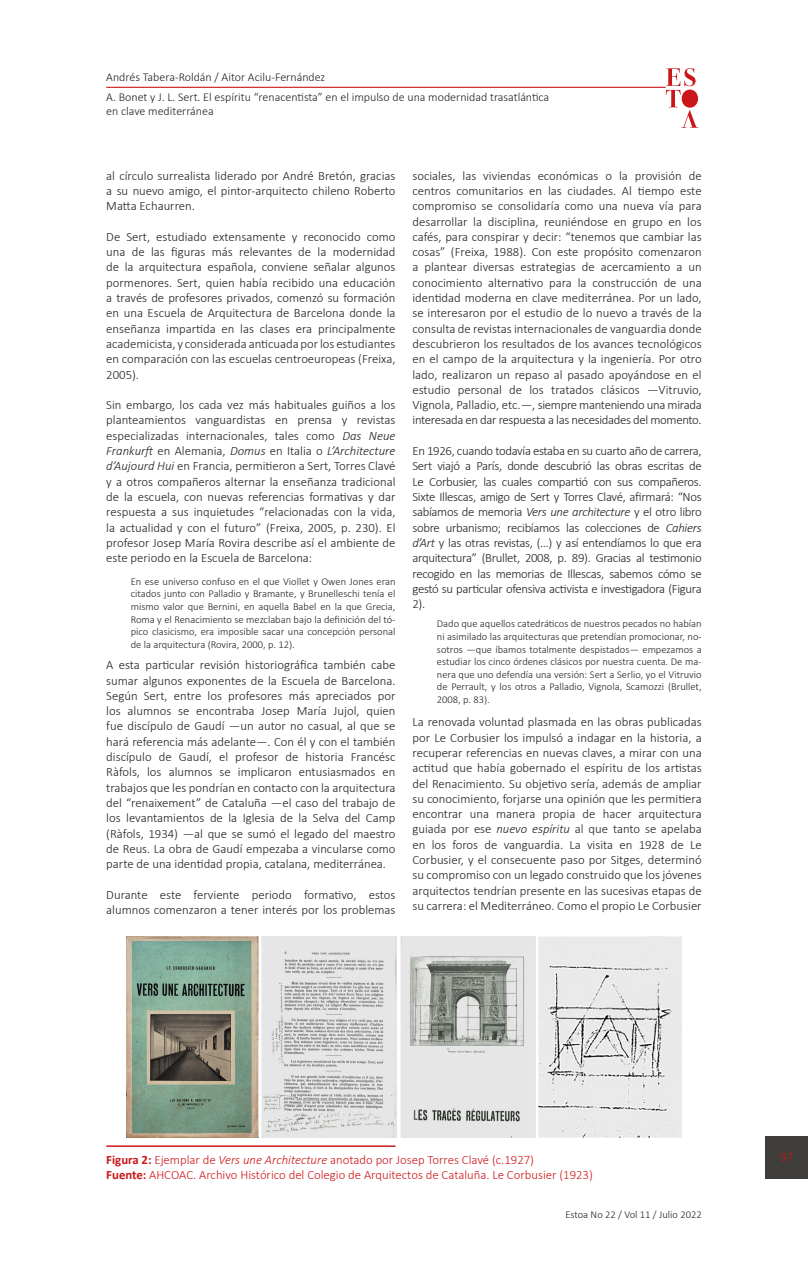
<style>
.page{position:relative;width:808px;height:1263px;background:#fff}
.page>*{position:absolute;margin:0;border:0;box-sizing:border-box;transform-origin:0 0}
.parrafo{font:300 12.75px/15.3px "Calibri";color:#231f20;text-align:justify}
.parrafo-2{font:300 12.75px "Calibri";color:#cc171a}
.t1{font:300 12px "Calibri";color:#231f20}
.parrafo-3{font:300 10.5px/12.6px "Calibri";color:#231f20;text-align:justify}
.s1{font-style:italic}
.s2{font-weight:700}
</style>
<div class="page">
<svg style="left:666px;top:68px;width:32px;height:60px"></svg>
<hr style="left:106px;top:87px;width:560px;height:1px;background:#cc171a">
<div style="left:765px;top:1137px;width:43px;height:42px;background:#3f3e3a"></div>
<hr style="left:106px;top:1145px;width:289px;height:2px;background:#cc171a">
<img style="left:126px;top:936px;width:556px;height:202px">
<p class="t1" style="left:106px;top:70px;width:221px">Andrés Tabera-Roldán / Aitor Acilu-Fernández</p>
<p class="t1" style="left:106px;top:90px;width:444px">A. Bonet y J. L. Sert. El espíritu “renacentista” en el impulso de una modernidad trasatlántica</p>
<p class="t1" style="left:106px;top:104px;width:109px">en clave mediterránea</p>
<p class="parrafo" style="left:106px;top:168px;width:291px">al círculo surrealista liderado por André Bretón, gracias a su nuevo amigo, el pintor-arquitecto chileno Roberto Matta Echaurren.</p>
<p class="parrafo" style="left:106px;top:229px;width:291px">De Sert, estudiado extensamente y reconocido como una de las figuras más relevantes de la modernidad de la arquitectura española, conviene señalar algunos pormenores. Sert, quien había recibido una educación a través de profesores privados, comenzó su formación en una Escuela de Arquitectura de Barcelona donde la enseñanza impartida en las clases era principalmente academicista, y considerada anticuada por los estudiantes en comparación con las escuelas centroeuropeas (Freixa, 2005).</p>
<p class="parrafo" style="left:106px;top:397px;width:291px">Sin embargo, los cada vez más habituales guiños a los planteamientos vanguardistas en prensa y revistas especializadas internacionales, tales como <span class="s1">Das Neue Frankurft</span> en Alemania, <span class="s1">Domus</span> en Italia o <span class="s1">L’Architecture d’Aujourd Hui</span> en Francia, permitieron a Sert, Torres Clavé y a otros compañeros alternar la enseñanza tradicional de la escuela, con nuevas referencias formativas y dar respuesta a sus inquietudes “relacionadas con la vida, la actualidad y con el futuro” (Freixa, 2005, p. 230). El profesor Josep María Rovira describe así el ambiente de este periodo en la Escuela de Barcelona:</p>
<p class="parrafo-3" style="left:131px;top:575px;width:266px">En ese universo confuso en el que Viollet y Owen Jones eran citados junto con Palladio y Bramante, y Brunelleschi tenía el mismo valor que Bernini, en aquella Babel en la que Grecia, Roma y el Renacimiento se mezclaban bajo la definición del tó&shy;pico clasicismo, era imposible sacar una concepción personal de la arquitectura (Rovira, 2000, p. 12).</p>
<p class="parrafo" style="left:106px;top:657px;width:291px">A esta particular revisión historiográfica también cabe sumar algunos exponentes de la Escuela de Barcelona.<br>Según Sert, entre los profesores más apreciados por los alumnos se encontraba Josep María Jujol, quien fue discípulo de Gaudí —un autor no casual, al que se hará referencia más adelante—. Con él y con el también discípulo de Gaudí, el profesor de historia Francésc Ràfols, los alumnos se implicaron entusiasmados en trabajos que les pondrían en contacto con la arquitectura del “renaixement” de Cataluña —el caso del trabajo de los levantamientos de la Iglesia de la Selva del Camp (Ràfols, 1934) —al que se sumó el legado del maestro de Reus. La obra de Gaudí empezaba a vincularse como parte de una identidad propia, catalana, mediterránea.</p>
<p class="parrafo" style="left:106px;top:887px;width:291px">Durante este ferviente periodo formativo, estos alumnos comenzaron a tener interés por los problemas</p>
<p class="parrafo" style="left:412px;top:168px;width:291px">sociales, las viviendas económicas o la provisión de centros comunitarios en las ciudades. Al tiempo este compromiso se consolidaría como una nueva vía para desarrollar la disciplina, reuniéndose en grupo en los cafés, para conspirar y decir: “tenemos que cambiar las cosas” (Freixa, 1988). Con este propósito comenzaron a plantear diversas estrategias de acercamiento a un conocimiento alternativo para la construcción de una identidad moderna en clave mediterránea. Por un lado, se interesaron por el estudio de lo nuevo a través de la consulta de revistas internacionales de vanguardia donde descubrieron los resultados de los avances tecnológicos en el campo de la arquitectura y la ingeniería. Por otro lado, realizaron un repaso al pasado apoyándose en el estudio personal de los tratados clásicos —Vitruvio, Vignola, Palladio, etc.—, siempre manteniendo una mirada interesada en dar respuesta a las necesidades del momento.</p>
<p class="parrafo" style="left:412px;top:443px;width:291px">En 1926, cuando todavía estaba en su cuarto año de carrera, Sert viajó a París, donde descubrió las obras escritas de Le Corbusier, las cuales compartió con sus compañeros.<br>Sixte Illescas, amigo de Sert y Torres Clavé, afirmará: “Nos sabíamos de memoria <span class="s1">Vers une architecture</span> y el otro libro sobre urbanismo; recibíamos las colecciones de <span class="s1">Cahiers d’Art</span> y las otras revistas, (…) y así entendíamos lo que era arquitectura” (Brullet, 2008, p. 89). Gracias al testimonio recogido en las memorias de Illescas, sabemos cómo se gestó su particular ofensiva activista e investigadora (Figura 2).</p>
<p class="parrafo-3" style="left:437px;top:617px;width:266px">Dado que aquellos catedráticos de nuestros pecados no habían ni asimilado las arquitecturas que pretendían promocionar, no&shy;sotros —que íbamos totalmente despistados— empezamos a estudiar los cinco órdenes clásicos por nuestra cuenta. De ma&shy;nera que uno defendía una versión: Sert a Serlio, yo el Vitruvio de Perrault, y los otros a Palladio, Vignola, Scamozzi (Brullet, 2008, p. 83).</p>
<p class="parrafo" style="left:412px;top:714px;width:291px">La renovada voluntad plasmada en las obras publicadas por Le Corbusier los impulsó a indagar en la historia, a recuperar referencias en nuevas claves, a mirar con una actitud que había gobernado el espíritu de los artistas del Renacimiento. Su objetivo sería, además de ampliar su conocimiento, forjarse una opinión que les permitiera encontrar una manera propia de hacer arquitectura guiada por ese <span class="s1">nuevo espíritu</span> al que tanto se apelaba en los foros de vanguardia. La visita en 1928 de Le Corbusier, y el consecuente paso por Sitges, determinó su compromiso con un legado construido que los jóvenes arquitectos tendrían presente en las sucesivas etapas de su carrera: el Mediterráneo. Como el propio Le Corbusier</p>
<p class="parrafo-2" style="left:106px;top:1152px;width:429px"><span class="s2">Figura 2:</span> Ejemplar de <span class="s1">Vers une Architecture</span> anotado por Josep Torres Clavé (c.1927)</p>
<p class="parrafo-2" style="left:780px;top:1148px;width:14px">97</p>
<p class="parrafo-2" style="left:106px;top:1167px;width:488px"><span class="s2">Fuente:</span> AHCOAC. Archivo Histórico del Colegio de Arquitectos de Cataluña. Le Corbusier (1923)</p>
<p class="parrafo-3" style="left:565px;top:1208px;width:138px">Estoa No 22 / Vol 11 / Julio 2022</p>
</div>
